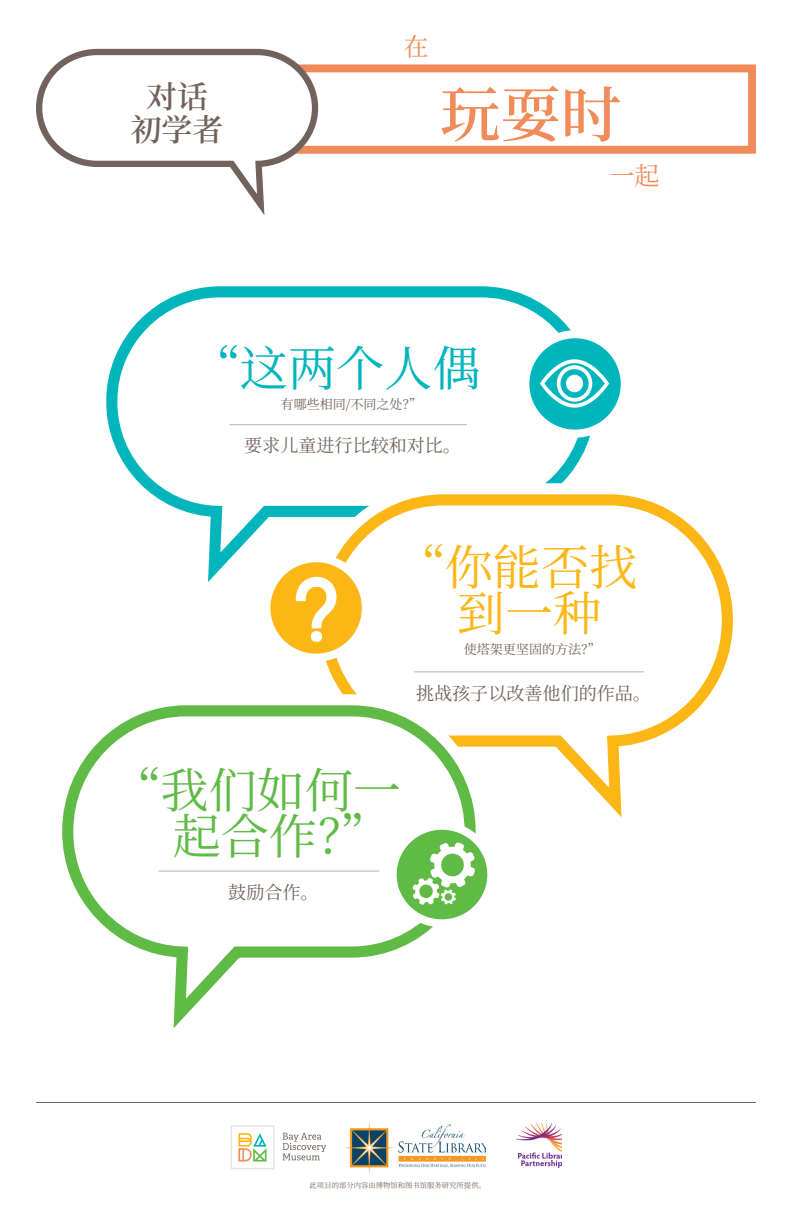
<style>
.page{position:relative;width:792px;height:1224px;background:#fff}
.page>*{position:absolute;margin:0;border:0;box-sizing:border-box;transform-origin:0 0}
.t1{font:600 60.4px "Noto Serif CJ Ksc";color:#f28b5a}
.t2{font:48.1px/46.3px "Noto Serif CJ Ksc";color:#60bb46;text-align:right}
.t3{font:48.1px/46.3px "Noto Serif CJ Ksc";color:#fcb615;text-align:center}
.t4{font:48.1px "Noto Serif CJ Ksc";color:#00b5bc}
.t5{font:600 30.9px/32.9px "Noto Serif CJ Ksc";color:#71635c;text-align:center}
.t6{font:25.2px "Noto Serif CJ Ksc";color:#f28b5a}
.t7{font:18.1px "Noto Serif CJ Ksc";color:#71635c}
.t8{font:13.1px "Noto Serif CJ Ksc";color:#71635c}
.t9{font:7.3px "Noto Serif CJ Ksc";color:#71635c}
</style>
<div class="page">
<hr style="left:36px;top:1102px;width:720px;height:1px;background:#71635c">
<svg style="left:283px;top:1133px;width:43px;height:27px"></svg>
<svg style="left:231px;top:1125px;width:44px;height:44px"></svg>
<img style="left:347px;top:1121px;width:139px;height:53px">
<img style="left:516px;top:1123px;width:45px;height:44px">
<div style="left:106px;top:286px;width:489px;height:231px;border:11px solid #00b5bc;border-radius:108px"></div>
<hr style="left:229px;top:424px;width:238px;height:1px;background:#bdb3af">
<div style="left:308px;top:483px;width:436px;height:275px;border:33px solid #fff;border-radius:119px"></div>
<div style="left:325px;top:500px;width:402px;height:241px;background:#fff;border-radius:119px"></div>
<div style="left:319px;top:494px;width:414px;height:253px;border:11px solid #fcb615;border-radius:119px"></div>
<hr style="left:414px;top:671px;width:230px;height:1px;background:#bdb3af">
<svg style="left:266px;top:558px;width:100px;height:100px;fill:#fcb615"></svg>
<div style="left:262px;top:554px;width:108px;height:108px;border:8px solid #fff;border-radius:50%"></div>
<svg style="left:295px;top:545px;width:43px;height:117px"></svg>
<svg style="left:525px;top:334px;width:100px;height:100px;fill:#00b5bc"></svg>
<div style="left:521px;top:330px;width:108px;height:108px;border:8px solid #fff;border-radius:50%"></div>
<svg style="left:540px;top:359px;width:69px;height:49px"></svg>
<div style="left:566px;top:375px;width:17px;height:17px;background:#fff;border-radius:50%"></div>
<div style="left:51px;top:694px;width:436px;height:275px;border:33px solid #fff;border-radius:119px"></div>
<div style="left:68px;top:711px;width:402px;height:241px;background:#fff;border-radius:119px"></div>
<div style="left:62px;top:705px;width:414px;height:253px;border:11px solid #60bb46;border-radius:119px"></div>
<hr style="left:159px;top:871px;width:220px;height:1px;background:#bdb3af">
<svg style="left:391px;top:824px;width:102px;height:101px;fill:#60bb46"></svg>
<div style="left:389px;top:822px;width:106px;height:105px;border:8px solid #fff;border-radius:50%"></div>
<svg style="left:413px;top:842px;width:62px;height:63px"></svg>
<div style="left:238px;top:64px;width:518px;height:90px;border:8px solid #f28b5a"></div>
<svg style="left:36px;top:48px;width:285px;height:167px"></svg>
<h3 class="t5" style="left:131px;top:81px;width:94px">对话初学者</h3>
<h3 class="t6" style="left:404px;top:32px;width:27px">在</h3>
<h1 class="t1" style="left:440px;top:80px;width:183px">玩耍时</h1>
<h3 class="t6" style="left:609px;top:162px;width:52px">一起</h3>
<h2 class="t4" style="left:193px;top:341px;width:289px">“这两个人偶</h2>
<p class="t8" style="left:281px;top:397px;width:143px">有哪些相同/不同之处？”</p>
<p class="t7" style="left:244px;top:435px;width:218px">要求儿童进行比较和对比。</p>
<h2 class="t3" style="left:398px;top:545px;width:241px">“你能否找到一种</h2>
<p class="t8" style="left:464px;top:642px;width:138px">使塔架更坚固的方法？”</p>
<p class="t7" style="left:416px;top:683px;width:236px">挑战孩子以改善他们的作品。</p>
<h2 class="t2" style="left:114px;top:768px;width:289px">“我们如何一起合作？”</h2>
<p class="t7" style="left:228px;top:882px;width:92px">鼓励合作。</p>
<p class="t9" style="left:310px;top:1181px;width:178px">此项目的部分内容由博物馆和图书馆服务研究所提供。</p>
</div>
